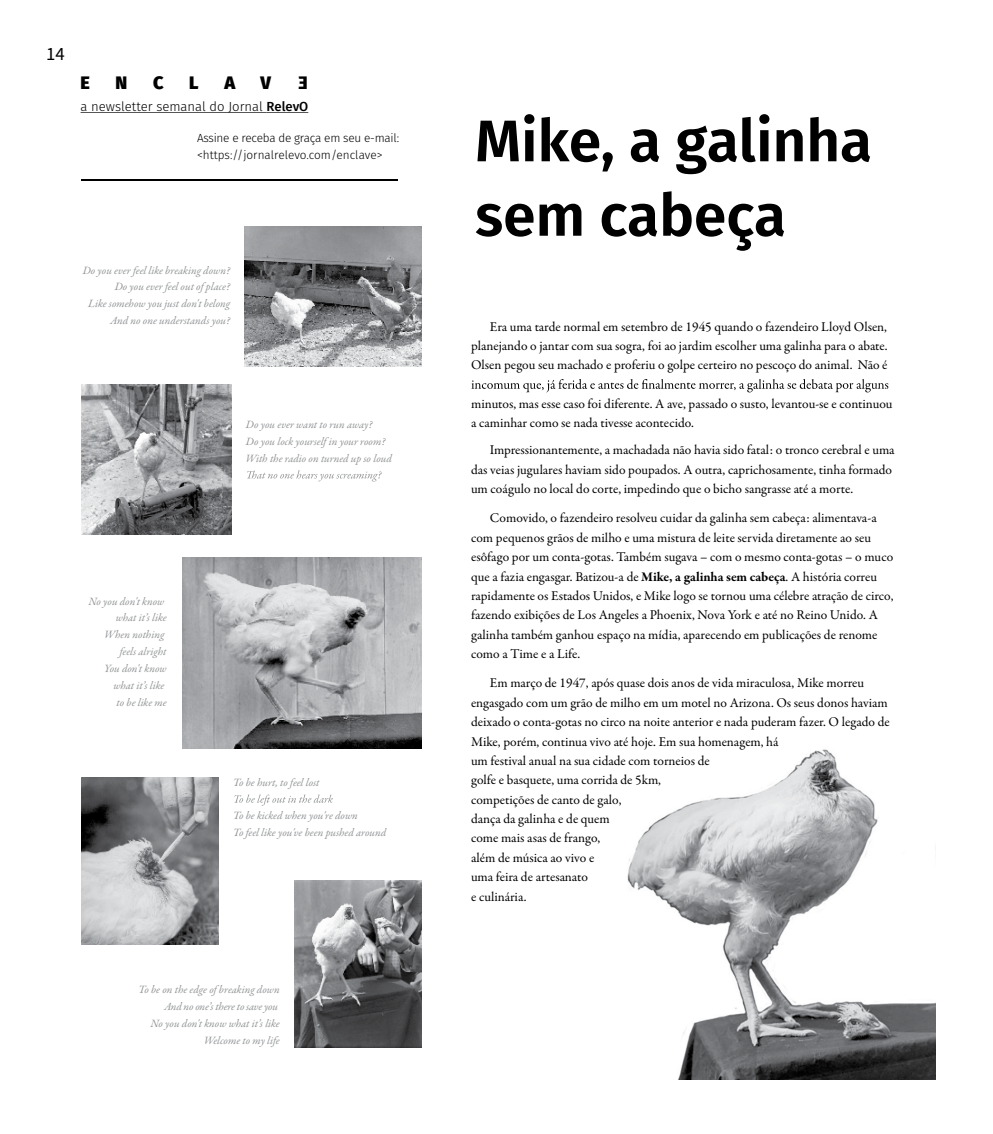
<style>
.page{position:relative;width:993px;height:1134px;background:#fff}
.page>*{position:absolute;margin:0;border:0;box-sizing:border-box;transform-origin:0 0}
.t1{font:600 58.75px/74.4px "Fira Sans";color:#000}
.t2{font:18.75px "Source Sans Pro";color:#000}
.t3{font:800 18px "Fira Sans";color:#000}
.t4{font:13.5px/19.4px "Garamond Premr Pro";color:#000}
.t5{font:300 13.12px "Fira Sans";color:#000}
.t6{font:300 11.75px/16.6px "Fira Sans";letter-spacing:-.015em;color:#000}
.t7{font:italic 11.25px/16.9px "Garamond Premr Pro";letter-spacing:-.005em;color:#939597;text-align:right}
.s1{font-weight:500}
.s2{font-weight:700}
</style>
<div class="page">
<svg style="left:81px;top:112px;width:227px;height:1px"></svg>
<hr style="left:81px;top:180px;width:316px;height:1px;background:#000">
<img style="left:627px;top:749px;width:308px;height:330px">
<svg style="left:471px;top:379px;width:417px;height:13px"></svg>
<img style="left:182px;top:558px;width:239px;height:190px">
<img style="left:81px;top:385px;width:150px;height:150px">
<img style="left:245px;top:226px;width:176px;height:141px">
<img style="left:81px;top:777px;width:137px;height:167px">
<img style="left:294px;top:880px;width:127px;height:168px">
<svg style="left:234px;top:794px;width:98px;height:12px"></svg>
<svg style="left:247px;top:470px;width:134px;height:12px"></svg>
<h2 class="t2" style="left:46px;top:42px;width:20px">14</h2>
<h3 class="t3" style="left:81px;top:66px;width:11px">E</h3>
<h3 class="t3" style="left:116px;top:66px;width:13px">N</h3>
<h3 class="t3" style="left:153px;top:66px;width:12px">C</h3>
<h3 class="t3" style="left:189px;top:66px;width:11px">L</h3>
<h3 class="t3" style="left:224px;top:66px;width:12px">A</h3>
<h3 class="t3" style="left:260px;top:66px;width:12px">V</h3>
<p class="t5" style="left:81px;top:97px;width:229px">a newsletter semanal do Jornal <span class="s1">RelevO</span></p>
<p class="t6" style="left:197px;top:130px;width:204px">Assine e receba de graça em seu e-mail: &lt;https://jornalrelevo.com/enclave&gt;</p>
<p class="t7" style="left:83px;top:262px;width:149px">Do you ever feel like breaking down?<br>Do you ever feel out of place?<br>Like somehow you just don't belong<br>And no one understands you?</p>
<p class="t7" style="left:246px;top:416px;width:147px;text-align:left">Do you ever want to run away?<br>Do you lock yourself in your room?<br>With the radio on turned up so loud</p>
<p class="t7" style="left:88px;top:593px;width:80px">No you don't know what it’s like<br>When nothing feels alright<br>You don't know what it’s like<br>to be like me</p>
<p class="t7" style="left:233px;top:774px;width:88px">To be hurt, to feel lost</p>
<p class="t7" style="left:233px;top:808px;width:154px;text-align:left">To be kicked when you're down<br>To feel like you've been pushed around</p>
<p class="t7" style="left:138px;top:982px;width:143px">To be on the edge of breaking down<br>And no one’s there to save you<br>No you don't know what it’s like<br>Welcome to my life</p>
<h1 class="t1" style="left:475px;top:100px;width:398px">Mike, a galinha sem cabeça</h1>
<p class="t4" style="left:471px;top:317px;width:418px;text-align:justify;text-indent:19px">Era uma tarde normal em setembro de 1945 quando o fazendeiro Lloyd Olsen, planejando o jantar com sua sogra, foi ao jardim escolher uma galinha para o abate.<br>Olsen pegou seu machado e proferiu o golpe certeiro no pescoço do animal. Não é</p>
<p class="t4" style="left:471px;top:394px;width:423px">minutos, mas esse caso foi diferente. A ave, passado o susto, levantou-se e continuou a caminhar como se nada tivesse acontecido.</p>
<p class="t4" style="left:471px;top:441px;width:425px;text-indent:19px">Impressionantemente, a machadada não havia sido fatal: o tronco cerebral e uma das veias jugulares haviam sido poupados. A outra, caprichosamente, tinha formado um coágulo no local do corte, impedindo que o bicho sangrasse até a morte.</p>
<p class="t4" style="left:471px;top:509px;width:424px;text-indent:19px">Comovido, o fazendeiro resolveu cuidar da galinha sem cabeça: alimentava-a com pequenos grãos de milho e uma mistura de leite servida diretamente ao seu esôfago por um conta-gotas. Também sugava – com o mesmo conta-gotas – o muco que a fazia engasgar. Batizou-a de <span class="s2">Mike, a galinha sem cabeça</span>. A história correu rapidamente os Estados Unidos, e Mike logo se tornou uma célebre atração de circo, fazendo exibições de Los Angeles a Phoenix, Nova York e até no Reino Unido. A galinha também ganhou espaço na mídia, aparecendo em publicações de renome como a Time e a Life.</p>
<p class="t4" style="left:471px;top:674px;width:420px;text-indent:19px">Em março de 1947, após quase dois anos de vida miraculosa, Mike morreu engasgado com um grão de milho em um motel no Arizona. Os seus donos haviam deixado o conta-gotas no circo na noite anterior e nada puderam fazer. O legado de Mike, porém, continua vivo até hoje. Em sua homenagem, há<br>um festival anual na sua cidade com torneios de<br>golfe e basquete, uma corrida de 5km,<br>competições de canto de galo,<br>dança da galinha e de quem<br>come mais asas de frango,<br>além de música ao vivo e<br>uma feira de artesanato<br>e culinária.</p>
</div>
